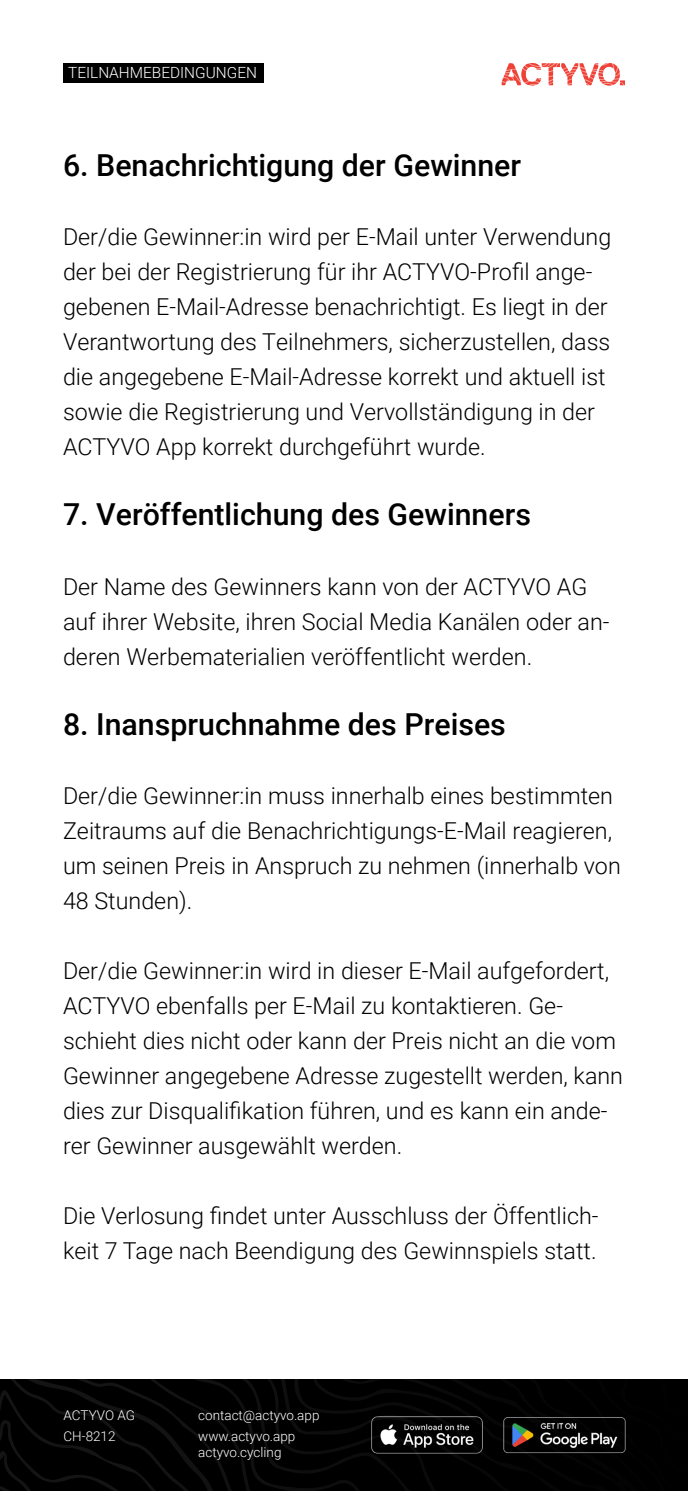
<style>
.page{position:relative;width:688px;height:1491px;background:#fff}
.page>*{position:absolute;margin:0;border:0;box-sizing:border-box;transform-origin:0 0}
.t1{font:500 30.28px "Roboto";color:#000}
.t2{font:300 23.28px/35px "Roboto";color:#000}
.t3{font:300 15.4px "Roboto";color:#fff}
.t4{font:300 13.47px/21.7px "Roboto";color:#fff}
</style>
<div class="page">
<div style="left:489px;top:1475px;width:199px;height:16px;background:#000"></div>
<svg style="left:489px;top:1379px;width:199px;height:96px;background:#0a0a09"></svg>
<svg style="left:0;top:1379px;width:489px;height:112px;background:#060606"></svg>
<div style="left:63px;top:63px;width:200px;height:20px;background:#000"></div>
<svg style="left:502px;top:63px;width:123px;height:23px"></svg>
<p class="t3" style="left:68px;top:62px;width:190px">TEILNAHMEBEDINGUNGEN</p>
<h1 class="t1" style="left:63px;top:144px;width:459px">6. Benachrichtigung der Gewinner</h1>
<p class="t2" style="left:63px;top:219px;width:550px">Der/die Gewinner:in wird per E-Mail unter Verwendung der bei der Registrierung für ihr ACTYVO-Profil ange&shy;gebenen E-Mail-Adresse benachrichtigt. Es liegt in der Verantwortung des Teilnehmers, sicherzustellen, dass die angegebene E-Mail-Adresse korrekt und aktuell ist sowie die Registrierung und Vervollständigung in der ACTYVO App korrekt durchgeführt wurde.</p>
<h1 class="t1" style="left:63px;top:493px;width:469px">7. Veröffentlichung des Gewinners</h1>
<p class="t2" style="left:63px;top:568px;width:548px">Der Name des Gewinners kann von der ACTYVO AG auf ihrer Website, ihren Social Media Kanälen oder an&shy;deren Werbematerialien veröffentlicht werden.</p>
<h1 class="t1" style="left:63px;top:703px;width:444px">8. Inanspruchnahme des Preises</h1>
<p class="t2" style="left:63px;top:778px;width:559px">Der/die Gewinner:in muss innerhalb eines bestimmten Zeitraums auf die Benachrichtigungs-E-Mail reagieren, um seinen Preis in Anspruch zu nehmen (innerhalb von 48 Stunden).</p>
<p class="t2" style="left:63px;top:953px;width:561px">Der/die Gewinner:in wird in dieser E-Mail aufgefordert, ACTYVO ebenfalls per E-Mail zu kontaktieren. Ge&shy;schieht dies nicht oder kann der Preis nicht an die vom Gewinner angegebene Adresse zugestellt werden, kann dies zur Disqualifikation führen, und es kann ein ande&shy;rer Gewinner ausgewählt werden.</p>
<p class="t2" style="left:63px;top:1197px;width:537px">Die Verlosung findet unter Ausschluss der Öffentlich&shy;keit 7 Tage nach Beendigung des Gewinnspiels statt.</p>
<p class="t4" style="left:64px;top:1404px;width:73px">ACTYVO AG<br>CH-8212</p>
<p class="t4" style="left:198px;top:1404px;width:123px">contact@actyvo.app www.actyvo.app</p>
<p class="t4" style="left:198px;top:1441px;width:85px">actyvo.cycling</p>
</div>
